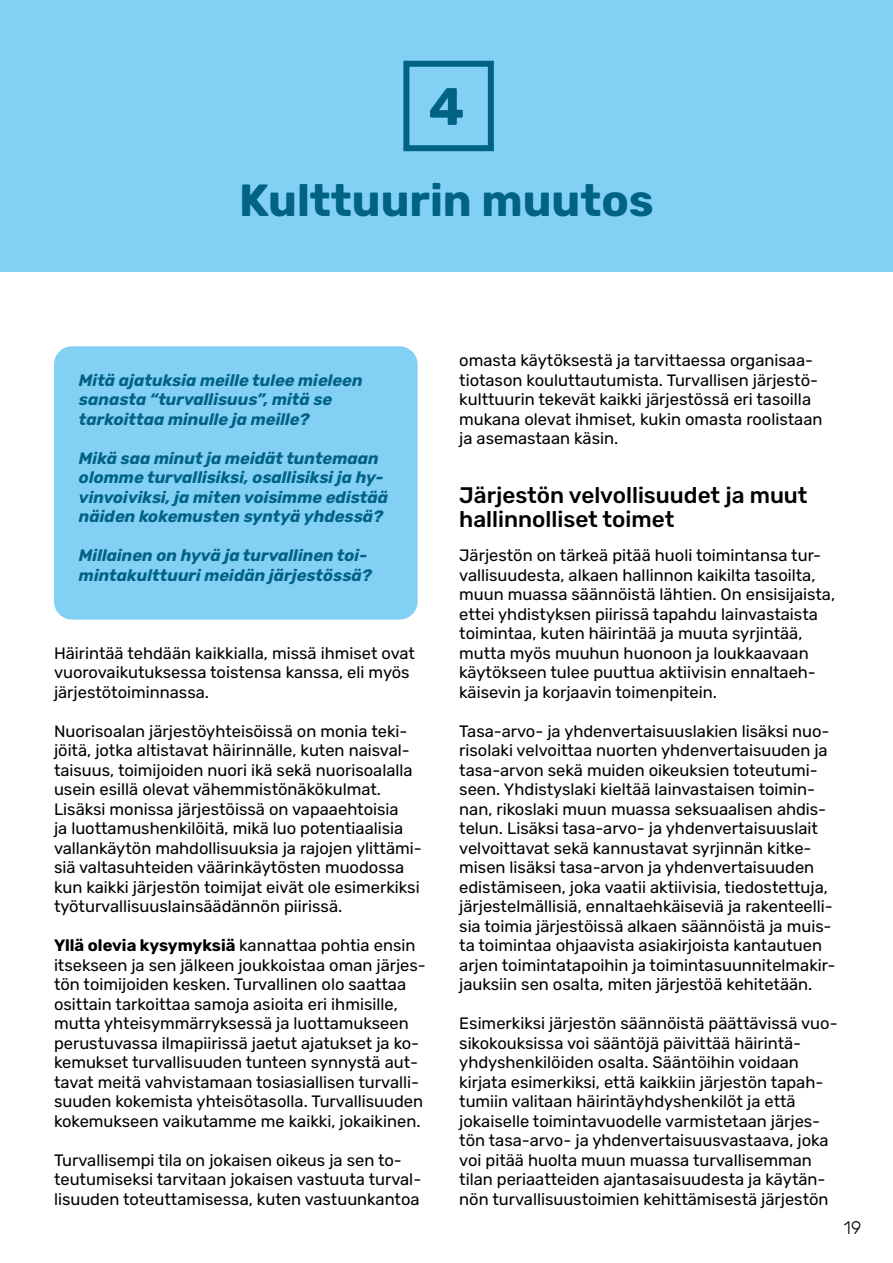
<style>
.page{position:relative;width:893px;height:1263px;background:#fff}
.page>*{position:absolute;margin:0;border:0;box-sizing:border-box;transform-origin:0 0}
.t1{font:700 52.5px "Rubik";color:#006382}
.t2{font:700 45px "Rubik";color:#006382}
.t3{font:500 22.5px/24px "Rubik";color:#000}
.t4{font:300 18px "Rubik";color:#000}
.t5{font:16.5px/19.5px "Rubik";color:#000}
.t6{font:italic 700 16.5px/19.5px "Rubik";color:#006382}
.s1{font-weight:700}
</style>
<div class="page">
<div style="left:0;top:0;width:893px;height:272px;background:#83d0f5"></div>
<div style="left:403px;top:61px;width:91px;height:90px;border:6px solid #006382"></div>
<div style="left:54px;top:346px;width:364px;height:274px;background:#83d0f5;border-radius:18px"></div>
<h1 class="t1" style="left:429px;top:76px;width:37px">4</h1>
<h2 class="t2" style="left:239px;top:174px;width:416px">Kulttuurin muutos</h2>
<p class="t6" style="left:79px;top:371px;width:285px">Mitä ajatuksia meille tulee mieleen sanasta “turvallisuus”, mitä se tarkoittaa minulle ja meille?</p>
<p class="t6" style="left:79px;top:449px;width:311px">Mikä saa minut ja meidät tuntemaan olomme turvallisiksi, osallisiksi ja hy&shy;vinvoiviksi, ja miten voisimme edistää näiden kokemusten syntyä yhdessä?</p>
<p class="t6" style="left:79px;top:546px;width:294px">Millainen on hyvä ja turvallinen toi&shy;mintakulttuuri meidän järjestössä?</p>
<p class="t5" style="left:54px;top:643px;width:362px">Häirintää tehdään kaikkialla, missä ihmiset ovat vuorovaikutuksessa toistensa kanssa, eli myös järjestötoiminnassa.</p>
<p class="t5" style="left:54px;top:721px;width:369px">Nuorisoalan järjestöyhteisöissä on monia teki&shy;jöitä, jotka altistavat häirinnälle, kuten naisval&shy;taisuus, toimijoiden nuori ikä sekä nuorisoalalla usein esillä olevat vähemmistönäkökulmat.<br>Lisäksi monissa järjestöissä on vapaaehtoisia<br>ja luottamushenkilöitä, mikä luo potentiaalisia vallankäytön mahdollisuuksia ja rajojen ylittämi&shy;siä valtasuhteiden väärinkäytösten muodossa kun kaikki järjestön toimijat eivät ole esimerkiksi työturvallisuuslainsäädännön piirissä.</p>
<p class="t5" style="left:54px;top:936px;width:373px"><span class="s1">Yllä olevia kysymyksiä</span> kannattaa pohtia ensin itsekseen ja sen jälkeen joukkoistaa oman järjes&shy;tön toimijoiden kesken. Turvallinen olo saattaa osittain tarkoittaa samoja asioita eri ihmisille, mutta yhteisymmärryksessä ja luottamukseen perustuvassa ilmapiirissä jaetut ajatukset ja ko&shy;kemukset turvallisuuden tunteen synnystä aut&shy;tavat meitä vahvistamaan tosiasiallisen turvalli&shy;suuden kokemista yhteisötasolla. Turvallisuuden kokemukseen vaikutamme me kaikki, jokaikinen.</p>
<p class="t5" style="left:54px;top:1151px;width:369px">Turvallisempi tila on jokaisen oikeus ja sen to&shy;teutumiseksi tarvitaan jokaisen vastuuta turval&shy;lisuuden toteuttamisessa, kuten vastuunkantoa</p>
<p class="t5" style="left:459px;top:351px;width:365px">omasta käytöksestä ja tarvittaessa organisaa&shy;tiotason kouluttautumista. Turvallisen järjestö&shy;kulttuurin tekevät kaikki järjestössä eri tasoilla mukana olevat ihmiset, kukin omasta roolistaan ja asemastaan käsin.</p>
<h3 class="t3" style="left:459px;top:483px;width:350px">Järjestön velvollisuudet ja muut hallinnolliset toimet</h3>
<p class="t5" style="left:459px;top:546px;width:377px">Järjestön on tärkeä pitää huoli toimintansa tur&shy;vallisuudesta, alkaen hallinnon kaikilta tasoilta, muun muassa säännöistä lähtien. On ensisijaista, ettei yhdistyksen piirissä tapahdu lainvastaista toimintaa, kuten häirintää ja muuta syrjintää, mutta myös muuhun huonoon ja loukkaavaan käytökseen tulee puuttua aktiivisin ennaltaeh&shy;käisevin ja korjaavin toimenpitein.</p>
<p class="t5" style="left:459px;top:721px;width:378px">Tasa-arvo- ja yhdenvertaisuuslakien lisäksi nuo&shy;risolaki velvoittaa nuorten yhdenvertaisuuden ja tasa-arvon sekä muiden oikeuksien toteutumi&shy;seen. Yhdistyslaki kieltää lainvastaisen toimin&shy;nan, rikoslaki muun muassa seksuaalisen ahdis&shy;telun. Lisäksi tasa-arvo- ja yhdenvertaisuuslait velvoittavat sekä kannustavat syrjinnän kitke&shy;misen lisäksi tasa-arvon ja yhdenvertaisuuden edistämiseen, joka vaatii aktiivisia, tiedostettuja, järjestelmällisiä, ennaltaehkäiseviä ja rakenteelli&shy;sia toimia järjestöissä alkaen säännöistä ja muis&shy;ta toimintaa ohjaavista asiakirjoista kantautuen arjen toimintatapoihin ja toimintasuunnitelmakir&shy;jauksiin sen osalta, miten järjestöä kehitetään.</p>
<p class="t5" style="left:459px;top:1014px;width:380px">Esimerkiksi järjestön säännöistä päättävissä vuo&shy;sikokouksissa voi sääntöjä päivittää häirintä&shy;yhdyshenkilöiden osalta. Sääntöihin voidaan kirjata esimerkiksi, että kaikkiin järjestön tapah&shy;tumiin valitaan häirintäyhdyshenkilöt ja että jokaiselle toimintavuodelle varmistetaan järjes&shy;tön tasa-arvo- ja yhdenvertaisuusvastaava, joka voi pitää huolta muun muassa turvallisemman tilan periaatteiden ajantasaisuudesta ja käytän&shy;nön turvallisuustoimien kehittämisestä järjestön</p>
<p class="t4" style="left:844px;top:1218px;width:19px">19</p>
</div>
